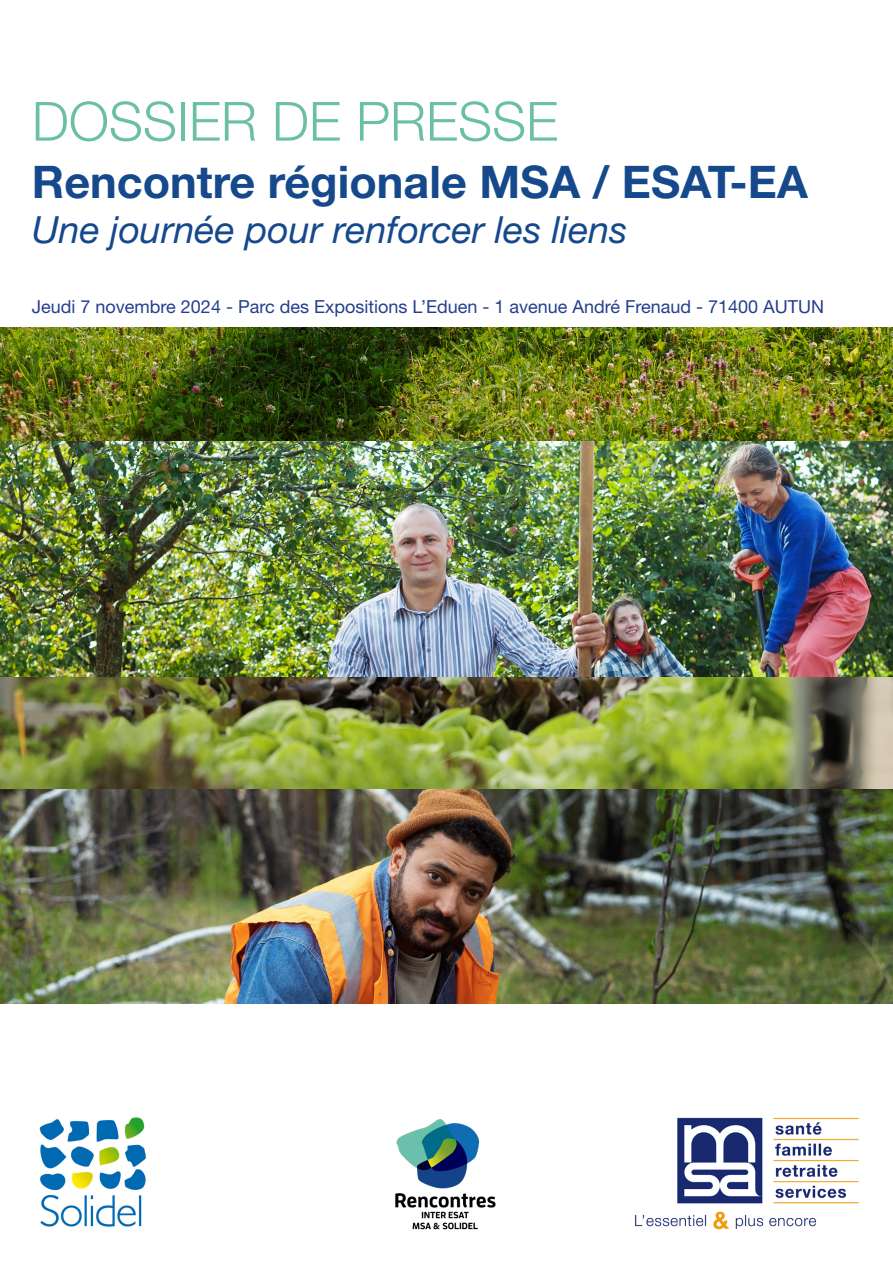
<style>
.page{position:relative;width:893px;height:1263px;background:#fff}
.page>*{position:absolute;margin:0;border:0;box-sizing:border-box;transform-origin:0 0}
.t1{font:300 54px "Helvetica Neue LT Std";color:#6bbfa7}
.t2{font:700 45px "Helvetica Neue LT Std";color:#16498c}
.t3{font:italic 37.5px "Helvetica Neue LT Std";color:#16498c}
.t4{font:18px "Helvetica Neue LT Std";color:#253f8e}
</style>
<div class="page">
<img style="left:635px;top:1117px;width:224px;height:113px">
<img style="left:395px;top:1119px;width:101px;height:111px">
<img style="left:39px;top:1117px;width:107px;height:110px">
<img style="left:0;top:327px;width:893px;height:676px">
<p class="t1" style="left:32px;top:88px;width:528px">DOSSIER DE PRESSE</p>
<p class="t2" style="left:32px;top:154px;width:777px">Rencontre régionale MSA / ESAT-EA</p>
<p class="t3" style="left:32px;top:207px;width:597px">Une journée pour renforcer les liens</p>
<p class="t4" style="left:32px;top:296px;width:794px">Jeudi 7 novembre 2024 - Parc des Expositions L’Eduen - 1 avenue André Frenaud - 71400 AUTUN</p>
</div>
